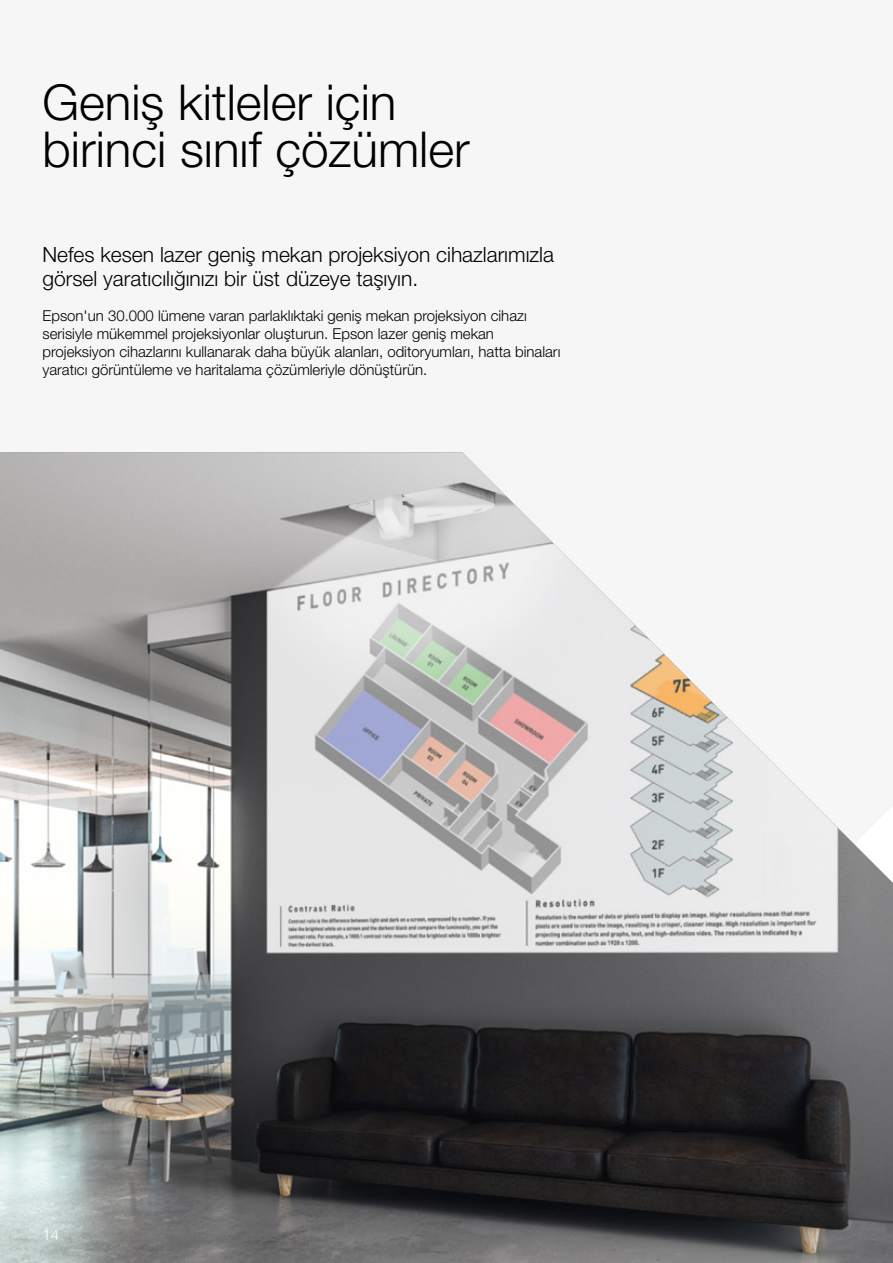
<style>
.page{position:relative;width:893px;height:1263px;background:#fff}
.page>*{position:absolute;margin:0;border:0;box-sizing:border-box;transform-origin:0 0}
.t1{font:300 49.5px/46.5px "Helvetica Neue LT Pro";color:#000}
.Brochure_Body_Copy{font:300 21px/24px "Helvetica Neue LT Pro";color:#000}
.Brochure_Body_Copy-2{font:300 15px/18px "Helvetica Neue LT Pro";color:#000}
.t2{font:300 15px "Helvetica Neue LT Pro";color:#fff}
</style>
<div class="page">
<img style="left:0;top:452px;width:893px;height:811px">
<p class="t1" style="left:43px;top:78px;width:429px">Geniş kitleler için birinci sınıf çözümler</p>
<p class="Brochure_Body_Copy" style="left:43px;top:242px;width:513px">Nefes kesen lazer geniş mekan projeksiyon cihazlarımızla görsel yaratıcılığınızı bir üst düzeye taşıyın.</p>
<p class="Brochure_Body_Copy-2" style="left:43px;top:306px;width:519px">Epson'un 30.000 lümene varan parlaklıktaki geniş mekan projeksiyon cihazı serisiyle mükemmel projeksiyonlar oluşturun. Epson lazer geniş mekan projeksiyon cihazlarını kullanarak daha büyük alanları, oditoryumları, hatta binaları yaratıcı görüntüleme ve haritalama çözümleriyle dönüştürün.</p>
<p class="t2" style="left:43px;top:1225px;width:18px">14</p>
</div>
